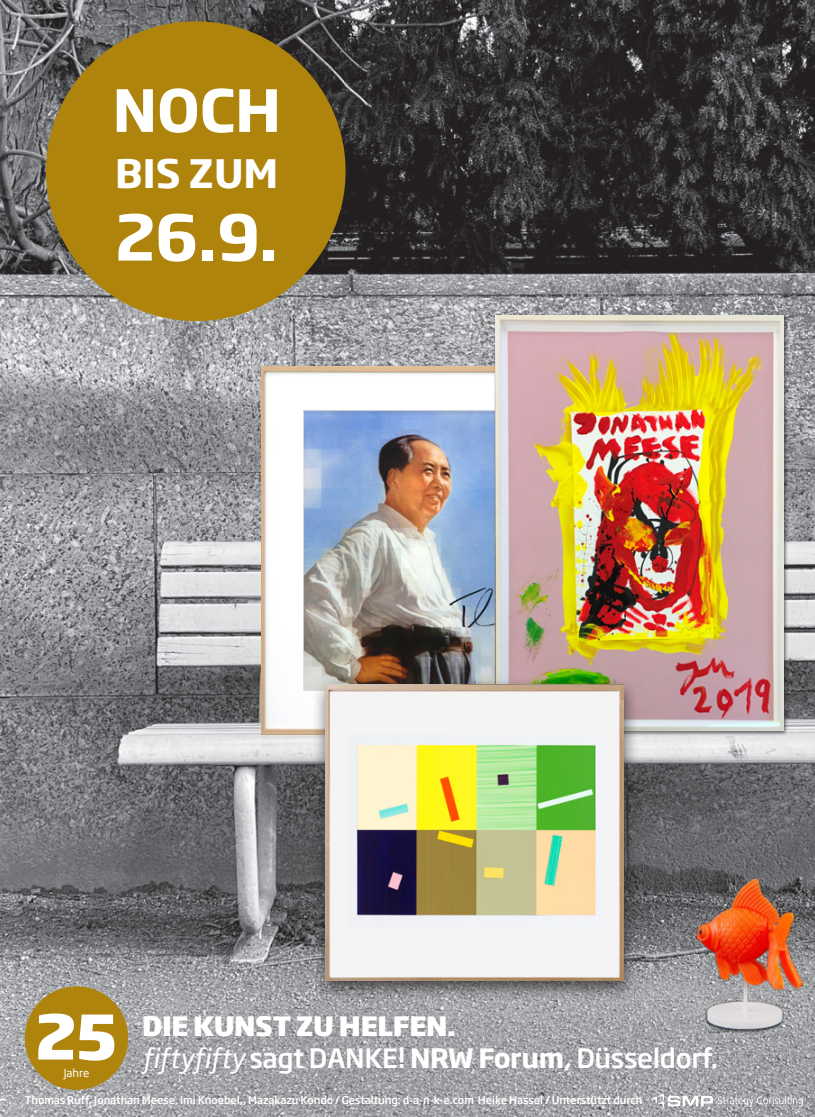
<style>
.page{position:relative;width:815px;height:1117px;background:#fff}
.page>*{position:absolute;margin:0;border:0;box-sizing:border-box;transform-origin:0 0}
.t1{font:700 62px "Soho Gothic Std";color:#fff}
.t2{font:800 60.5px "Soho Gothic Std";color:#fff}
.t3{font:700 57.38px "Soho Gothic Std";color:#fff}
.t4{font:700 38.75px "Soho Gothic Std";color:#fff}
.t5{font:500 26.38px/32.5px "Soho Gothic Std";letter-spacing:-.015em;color:#fff}
.t6{font:11px "Soho Gothic Std";color:#fff}
.t7{font:500 10.62px "Soho Gothic Std";letter-spacing:-.01em;color:#fff}
.s1{font-weight:800}
.s2{font-weight:400;font-style:italic}
.s3{font-weight:700}
</style>
<div class="page">
<img style="left:0;top:0;width:815px;height:1116px">
<div style="left:25px;top:986px;width:103px;height:103px;background:#ae840c;border-radius:50%"></div>
<div style="left:46px;top:21px;width:300px;height:300px;background:#ae840c;border-radius:50%"></div>
<img style="left:682px;top:869px;width:133px;height:170px">
<img style="left:682px;top:1000px;width:131px;height:39px">
<img style="left:652px;top:1094px;width:151px;height:13px">
<img style="left:261px;top:366px;width:232px;height:367px">
<img style="left:303px;top:410px;width:190px;height:280px">
<div style="left:493px;top:313px;width:295px;height:422px;background:#231f20;opacity:.75"></div>
<img style="left:496px;top:315px;width:287px;height:415px">
<div style="left:312px;top:676px;width:327px;height:325px;background:#231f20;opacity:.75"></div>
<img style="left:326px;top:684px;width:297px;height:296px">
<img style="left:347px;top:734px;width:257px;height:193px">
<h3 class="t3" style="left:113px;top:73px;width:170px">NOCH</h3>
<h3 class="t4" style="left:115px;top:148px;width:165px">BIS ZUM</h3>
<h1 class="t1" style="left:115px;top:197px;width:165px">26.9.</h1>
<h2 class="t2" style="left:35px;top:996px;width:83px">25</h2>
<h3 class="t5" style="left:142px;top:1009px;width:578px"><span class="s1">DIE KUNST ZU HELFEN.<br></span><span class="s2">fiftyfifty</span> sagt DANKE! <span class="s3">NRW Forum</span>, Düsseldorf.</h3>
<p class="t6" style="left:64px;top:1065px;width:27px">Jahre</p>
<p class="t7" style="left:25px;top:1093px;width:619px">Thomas Ruff, Jonathan Meese, Imi Knoebel,, Mazakazu Kondo / Gestaltung: d-a-n-k-e.com Heike Hassel / Unterstützt durch</p>
</div>
